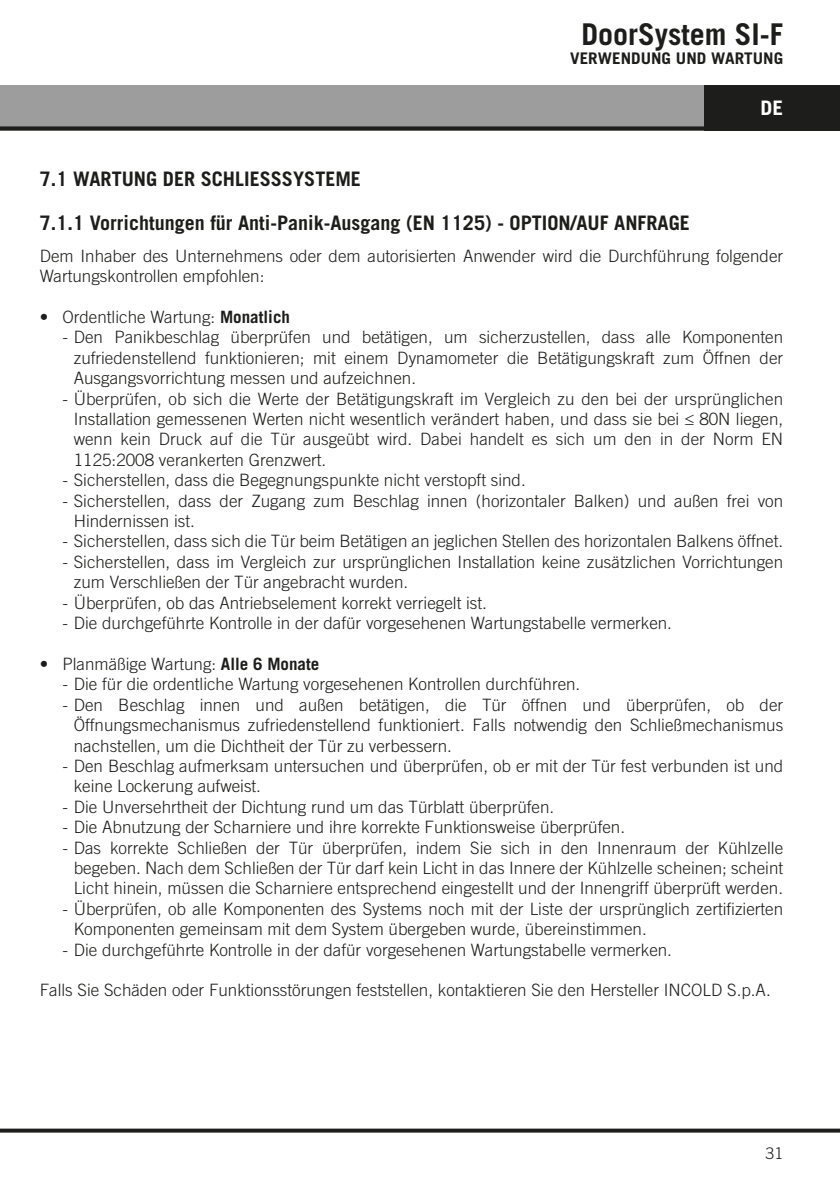
<style>
.page{position:relative;width:840px;height:1191px;background:#fff}
.page>*{position:absolute;margin:0;border:0;box-sizing:border-box;transform-origin:0 0}
.t1{font:700 30px "Trade Gothic";color:#1d1d1b}
.t2{font:700 20px "Trade Gothic";color:#1d1d1b}
.t3{font:700 20px "Trade Gothic";color:#fff;scale:1.07 1}
.t4{font:300 17px/20.4px "Trade Gothic";color:#1d1d1b}
.t5{font:700 16px "Trade Gothic";color:#1d1d1b;scale:1.07 1}
.t6{font:300 16px "Trade Gothic";color:#1d1d1b}
.s1{font-weight:700}
</style>
<div class="page">
<div style="left:0;top:85px;width:839px;height:45px;background:#9d9d9d"></div>
<svg style="left:0;top:126px;width:703px;height:4px;background:#2b2b29"></svg>
<svg style="left:0;top:1128px;width:839px;height:4px;background:#3f3f3d"></svg>
<div style="left:703px;top:85px;width:136px;height:45px;background:#1d1d1b"></div>
<h1 class="t1" style="left:581px;top:15px;width:203px">DoorSystem SI-F</h1>
<p class="t5" style="left:570px;top:48px;width:200px">VERWENDUNG UND WARTUNG</p>
<p class="t3" style="left:760px;top:96px;width:23px">DE</p>
<p class="t2" style="left:40px;top:166px;width:322px">7.1 WARTUNG DER SCHLIESSSYSTEME</p>
<p class="t2" style="left:40px;top:210px;width:651px">7.1.1 Vorrichtungen für Anti-Panik-Ausgang (EN 1125) - OPTION/AUF ANFRAGE</p>
<p class="t4" style="left:40px;top:245px;width:744px">Dem Inhaber des Unternehmens oder dem autorisierten Anwender wird die Durchführung folgender<br>Wartungskontrollen empfohlen:</p>
<p class="t4" style="left:40px;top:306px;width:252px">• Ordentliche Wartung: <span class="s1">Monatlich</span></p>
<p class="t4" style="left:74px;top:327px;width:710px;text-align:justify;text-indent:-11px">- Den Panikbeschlag überprüfen und betätigen, um sicherzustellen, dass alle Komponenten zufriedenstellend funktionieren; mit einem Dynamometer die Betätigungskraft zum Öffnen der Ausgangsvorrichtung messen und aufzeichnen.</p>
<p class="t4" style="left:74px;top:388px;width:710px;text-align:justify;text-indent:-11px">- Überprüfen, ob sich die Werte der Betätigungskraft im Vergleich zu den bei der ursprünglichen Installation gemessenen Werten nicht wesentlich verändert haben, und dass sie bei ≤ 80N liegen, wenn kein Druck auf die Tür ausgeübt wird. Dabei handelt es sich um den in der Norm EN 1125:2008 verankerten Grenzwert.</p>
<p class="t4" style="left:62px;top:470px;width:464px">- Sicherstellen, dass die Begegnungspunkte nicht verstopft sind.</p>
<p class="t4" style="left:74px;top:490px;width:710px;text-indent:-11px">- Sicherstellen, dass der Zugang zum Beschlag innen (horizontaler Balken) und außen frei von<br>Hindernissen ist.</p>
<p class="t4" style="left:62px;top:531px;width:722px">- Sicherstellen, dass sich die Tür beim Betätigen an jeglichen Stellen des horizontalen Balkens öffnet.</p>
<p class="t4" style="left:74px;top:551px;width:710px;text-indent:-11px">- Sicherstellen, dass im Vergleich zur ursprünglichen Installation keine zusätzlichen Vorrichtungen zum Verschließen der Tür angebracht wurden.</p>
<p class="t4" style="left:62px;top:592px;width:426px">- Überprüfen, ob das Antriebselement korrekt verriegelt ist.</p>
<p class="t4" style="left:62px;top:612px;width:610px">- Die durchgeführte Kontrolle in der dafür vorgesehenen Wartungstabelle vermerken.</p>
<p class="t4" style="left:40px;top:653px;width:281px">• Planmäßige Wartung: <span class="s1">Alle 6 Monate</span></p>
<p class="t4" style="left:62px;top:674px;width:519px">- Die für die ordentliche Wartung vorgesehenen Kontrollen durchführen.</p>
<p class="t4" style="left:74px;top:694px;width:710px;text-align:justify;text-indent:-11px">- Den Beschlag innen und außen betätigen, die Tür öffnen und überprüfen, ob der Öffnungsmechanismus zufriedenstellend funktioniert. Falls notwendig den Schließmechanismus nachstellen, um die Dichtheit der Tür zu verbessern.</p>
<p class="t4" style="left:74px;top:755px;width:710px;text-indent:-11px">- Den Beschlag aufmerksam untersuchen und überprüfen, ob er mit der Tür fest verbunden ist und keine Lockerung aufweist.</p>
<p class="t4" style="left:62px;top:796px;width:493px">- Die Unversehrtheit der Dichtung rund um das Türblatt überprüfen.</p>
<p class="t4" style="left:62px;top:816px;width:564px">- Die Abnutzung der Scharniere und ihre korrekte Funktionsweise überprüfen.</p>
<p class="t4" style="left:74px;top:837px;width:710px;text-align:justify;text-indent:-11px">- Das korrekte Schließen der Tür überprüfen, indem Sie sich in den Innenraum der Kühlzelle begeben. Nach dem Schließen der Tür darf kein Licht in das Innere der Kühlzelle scheinen; scheint Licht hinein, müssen die Scharniere entsprechend eingestellt und der Innengriff überprüft werden.</p>
<p class="t4" style="left:74px;top:898px;width:710px;text-indent:-11px">- Überprüfen, ob alle Komponenten des Systems noch mit der Liste der ursprünglich zertifizierten<br>Komponenten gemeinsam mit dem System übergeben wurde, übereinstimmen.</p>
<p class="t4" style="left:62px;top:939px;width:610px">- Die durchgeführte Kontrolle in der dafür vorgesehenen Wartungstabelle vermerken.</p>
<p class="t4" style="left:40px;top:980px;width:732px">Falls Sie Schäden oder Funktionsstörungen feststellen, kontaktieren Sie den Hersteller INCOLD S.p.A.</p>
<p class="t6" style="left:765px;top:1143px;width:19px">31</p>
</div>
